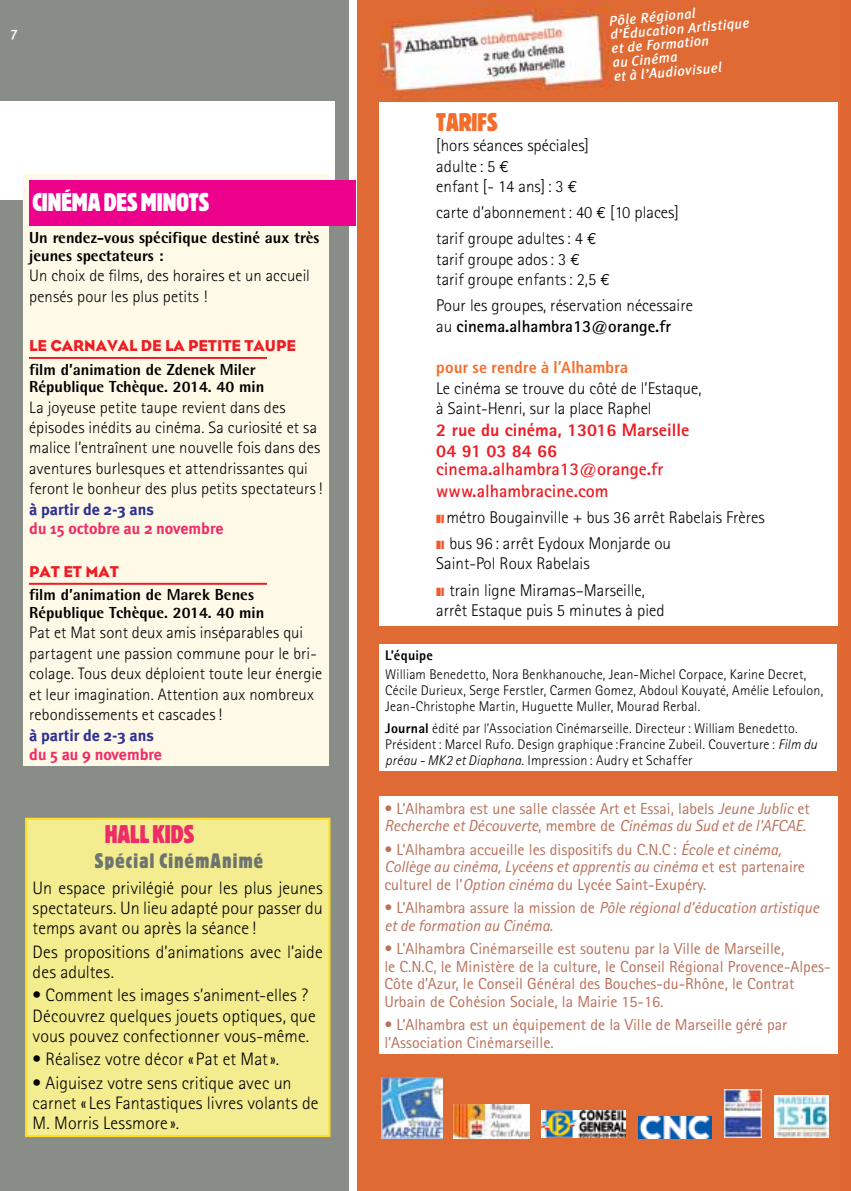
<style>
.page{position:relative;width:851px;height:1191px;background:#fff}
.page>*{position:absolute;margin:0;border:0;box-sizing:border-box;transform-origin:0 0}
.t1{font:22px "Black Condensed";color:#fff}
.t2{font:22px "Black Condensed";color:#ee2d68}
.t3{font:22px "Black Condensed";color:#f36e2c}
.t4{font:300 18px/20.4px "Rotis Sans Serif";letter-spacing:.005em;color:#000}
.t5{font:700 18px/21.6px "Rotis Sans Serif";color:#ed1d24}
.t6{font:800 18px/21.6px "Rotis Sans Serif";color:#ed1d24}
.t7{font:18px "Black Condensed";color:#6e756e}
.t8{font:300 17px/20.4px "Rotis Sans Serif";color:#000}
.t9{font:300 16.6px/20.4px "Rotis Sans Serif";letter-spacing:.01em;color:#000}
.t10{font:16px/17.6px "Rotis Sans Serif";color:#b9715a}
.t11{font:800 16px/17.6px "Rotis Semi Sans";color:#000}
.t12{font:italic 16px/17.6px "Rotis Sans Serif";color:#b9715a}
.t13{font:700 16px "Meta Plus";color:#ee2d68}
.t14{font:16px "Bureau Eagle";color:#ed1d24}
.t15{font:700 16px "Meta Plus";color:#2e3092}
.t16{font:700 condensed 16px "Frutiger";letter-spacing:.02em;color:#f36e2c}
.t17{font:300 14px/16px "Rotis Sans Serif";letter-spacing:.015em;color:#000}
.t18{font:italic 500 14px/14px "Meta Plus";color:#fff}
.t19{font:800 14px "Rotis Sans Serif";letter-spacing:.015em;color:#000}
.t20{font:500 14px "Meta Plus";color:#fff}
.s1{font-family:"Euro Mono";font-weight:400;font-size:16px}
.s2{font-weight:700}
.s3{font-weight:800}
.s4{font-style:italic}
.s5{font-style:normal}
</style>
<div class="page">
<div style="left:0;top:0;width:348px;height:1191px;background:#888d88"></div>
<div style="left:0;top:102px;width:334px;height:98px;background:#fff"></div>
<img style="left:357px;top:0;width:493px;height:1191px">
<img style="left:381px;top:1077px;width:61px;height:61px">
<img style="left:638px;top:1116px;width:73px;height:22px">
<img style="left:724px;top:1089px;width:37px;height:48px">
<img style="left:541px;top:1110px;width:84px;height:27px">
<img style="left:773px;top:1095px;width:55px;height:42px">
<img style="left:454px;top:1105px;width:75px;height:33px">
<div style="left:24px;top:174px;width:305px;height:591px;background:#fff9e8"></div>
<svg style="left:29px;top:356px;width:238px;height:3px"></svg>
<svg style="left:29px;top:582px;width:238px;height:3px"></svg>
<div style="left:29px;top:180px;width:327px;height:45px;background:#ec008c"></div>
<div style="left:26px;top:818px;width:303px;height:318px;background:#f4ed90"></div>
<div style="left:25px;top:817px;width:305px;height:320px;border:2px solid #ffdc23"></div>
<div style="left:379px;top:102px;width:459px;height:523px;background:#fff"></div>
<div style="left:379px;top:644px;width:457px;height:126px;background:#fff"></div>
<div style="left:379px;top:796px;width:458px;height:257px;background:#fff"></div>
<p class="t20" style="left:11px;top:24px;width:8px">7</p>
<h1 class="t1" style="left:32px;top:189px;width:178px">CINÉMA DES MINOTS</h1>
<p class="t11" style="left:29px;top:228px;width:292px">Un rendez-vous spécifique destiné aux très jeunes spectateurs :</p>
<p class="t9" style="left:29px;top:265px;width:282px">Un choix de films, des horaires et un accueil pensés pour les plus petits !</p>
<p class="t14" style="left:29px;top:337px;width:45px">LE CARNAVAL</p>
<p class="t14" style="left:141px;top:337px;width:57px">DELAPETITE</p>
<p class="t14" style="left:244px;top:337px;width:12px">TAUPE</p>
<p class="t11" style="left:29px;top:360px;width:236px">film d’animation de Zdenek Miler<br>République Tchèque. 2014. 40 min</p>
<p class="t9" style="left:29px;top:397px;width:294px">La joyeuse petite taupe revient dans des épisodes inédits au cinéma. Sa curiosité et sa malice l’entraînent une nouvelle fois dans des aventures burlesques et attendrissantes qui feront le bonheur des plus petits spectateurs!</p>
<p class="t15" style="left:29px;top:500px;width:126px">à partir de 2-3 ans</p>
<p class="t13" style="left:29px;top:519px;width:196px">du 15 octobre au 2 novembre</p>
<p class="t14" style="left:29px;top:562px;width:81px">PAT ET MAT</p>
<p class="t11" style="left:29px;top:586px;width:236px">film d’animation de Marek Benes<br>République Tchèque. 2014. 40 min</p>
<p class="t9" style="left:29px;top:622px;width:294px">Pat et Mat sont deux amis inséparables qui partagent une passion commune pour le bri&shy;colage. Tous deux déploient toute leur énergie et leur imagination. Attention aux nombreux rebondissements et cascades!</p>
<p class="t15" style="left:29px;top:726px;width:126px">à partir de 2-3 ans</p>
<p class="t13" style="left:29px;top:745px;width:134px">du 5 au 9 novembre</p>
<h1 class="t2" style="left:105px;top:821px;width:91px">HALL KIDS</h1>
<p class="t7" style="left:95px;top:849px;width:170px">SPÉCIAL CINÉMANIMÉ</p>
<p class="t4" style="left:33px;top:877px;width:291px;text-align:justify">Un espace privilégié pour les plus jeunes spectateurs. Un lieu adapté pour passer du temps avant ou après la séance !</p>
<p class="t4" style="left:33px;top:941px;width:291px">Des propositions d’animations avec l’aide des adultes.</p>
<p class="t4" style="left:33px;top:985px;width:284px">• Comment les images s’animent-elles ?<br>Découvrez quelques jouets optiques, que vous pouvez confectionner vous-même.</p>
<p class="t4" style="left:33px;top:1049px;width:248px">• Réalisez votre décor « Pat et Mat».</p>
<p class="t4" style="left:33px;top:1072px;width:287px">• Aiguisez votre sens critique avec un carnet «Les Fantastiques livres volants de<br>M. Morris Lessmore ».</p>
<p class="t18" style="left:608px;top:14px;width:141px;rotate:-5deg">Pôle Régional d’éducation Artistique et de Formation<br>au Cinéma<br>et à l’Audiovisuel</p>
<h1 class="t3" style="left:436px;top:109px;width:63px">TARIFS</h1>
<p class="t8" style="left:436px;top:135px;width:154px">[hors séances spéciales] adulte : 5 <span class="s1">E<br></span>enfant [- 14 ans]: 3 <span class="s1">E</span></p>
<p class="t8" style="left:436px;top:199px;width:244px;line-height:26px">carte d’abonnement: 40 <span class="s1">E</span> [10 places] tarif groupe adultes: 4 <span class="s1">E</span></p>
<p class="t8" style="left:436px;top:249px;width:175px">tarif groupe ados: 3 <span class="s1">E </span>tarif groupe enfants: 2,5 <span class="s1">E</span></p>
<p class="t8" style="left:436px;top:295px;width:258px">Pour les groupes, réservation nécessaire au <span class="s2">cinema.alhambra13@orange.fr</span></p>
<p class="t16" style="left:436px;top:358px;width:193px">pour se rendre à l’Alhambra</p>
<p class="t8" style="left:436px;top:378px;width:267px">Le cinéma se trouve du côté de l’Estaque, à Saint-Henri, sur la place Raphel</p>
<p class="t6" style="left:436px;top:418px;width:255px">2 rue du cinéma, 13016 Marseille<br>04 91 03 84 66</p>
<p class="t5" style="left:436px;top:458px;width:228px">cinema.alhambra13@orange.fr www.alhambracine.com</p>
<p class="t8" style="left:446px;top:504px;width:319px;line-height:26px">métro Bougainville + bus 36 arrêt Rabelais Frères bus 96 : arrêt Eydoux Monjarde ou</p>
<p class="t8" style="left:449px;top:551px;width:197px;line-height:26px;text-indent:-13px">Saint-Pol Roux Rabelais<br>train ligne Miramas–Marseille,</p>
<p class="t8" style="left:436px;top:600px;width:230px">arrêt Estaque puis 5 minutes à pied</p>
<p class="t19" style="left:385px;top:647px;width:49px">L’équipe</p>
<p class="t17" style="left:385px;top:666px;width:439px">William Benedetto, Nora Benkhanouche, Jean-Michel Corpace, Karine Decret,<br>Cécile Durieux, Serge Ferstler, Carmen Gomez, Abdoul Kouyaté, Amélie Lefoulon,<br>Jean-Christophe Martin, Huguette Muller, Mourad Rerbal.</p>
<p class="t17" style="left:385px;top:720px;width:433px"><span class="s3">Journal</span> édité par l’Association Cinémarseille. Directeur: William Benedetto.<br>Président: Marcel Rufo. Design graphique :Francine Zubeil. Couverture : <span class="s4">Film du préau - MK2 et Diaphana.</span> Impression: Audry et Schaffer</p>
<p class="t10" style="left:384px;top:799px;width:427px">• L’Alhambra est une salle classée Art et Essai, labels <span class="s4">Jeune Jublic</span> et<br><span class="s4">Recherche et Découverte</span>, membre de <span class="s4">Cinémas du Sud et de l’AFCAE</span>.</p>
<p class="t10" style="left:384px;top:840px;width:422px">• L’Alhambra accueille les dispositifs du C.N.C: <span class="s4">École et cinéma,<br>Collège au cinéma, Lycéens et apprentis au cinéma</span> et est partenaire culturel de l’<span class="s4">Option cinéma</span> du Lycée Saint-Exupéry.</p>
<p class="t12" style="left:384px;top:899px;width:436px"><span class="s5">• L’Alhambra assure la mission de</span> Pôle régional d’éducation artistique et de formation au Cinéma<span class="s5">.</span></p>
<p class="t10" style="left:384px;top:939px;width:447px">• L’Alhambra Cinémarseille est soutenu par la Ville de Marseille,<br>le C.N.C, le Ministère de la culture, le Conseil Régional Provence-Alpes-Côte d’Azur, le Conseil Général des Bouches-du-Rhône, le Contrat Urbain de Cohésion Sociale, la Mairie 15-16.</p>
<p class="t10" style="left:384px;top:1015px;width:404px">• L’Alhambra est un équipement de la Ville de Marseille géré par l’Association Cinémarseille.</p>
</div>
